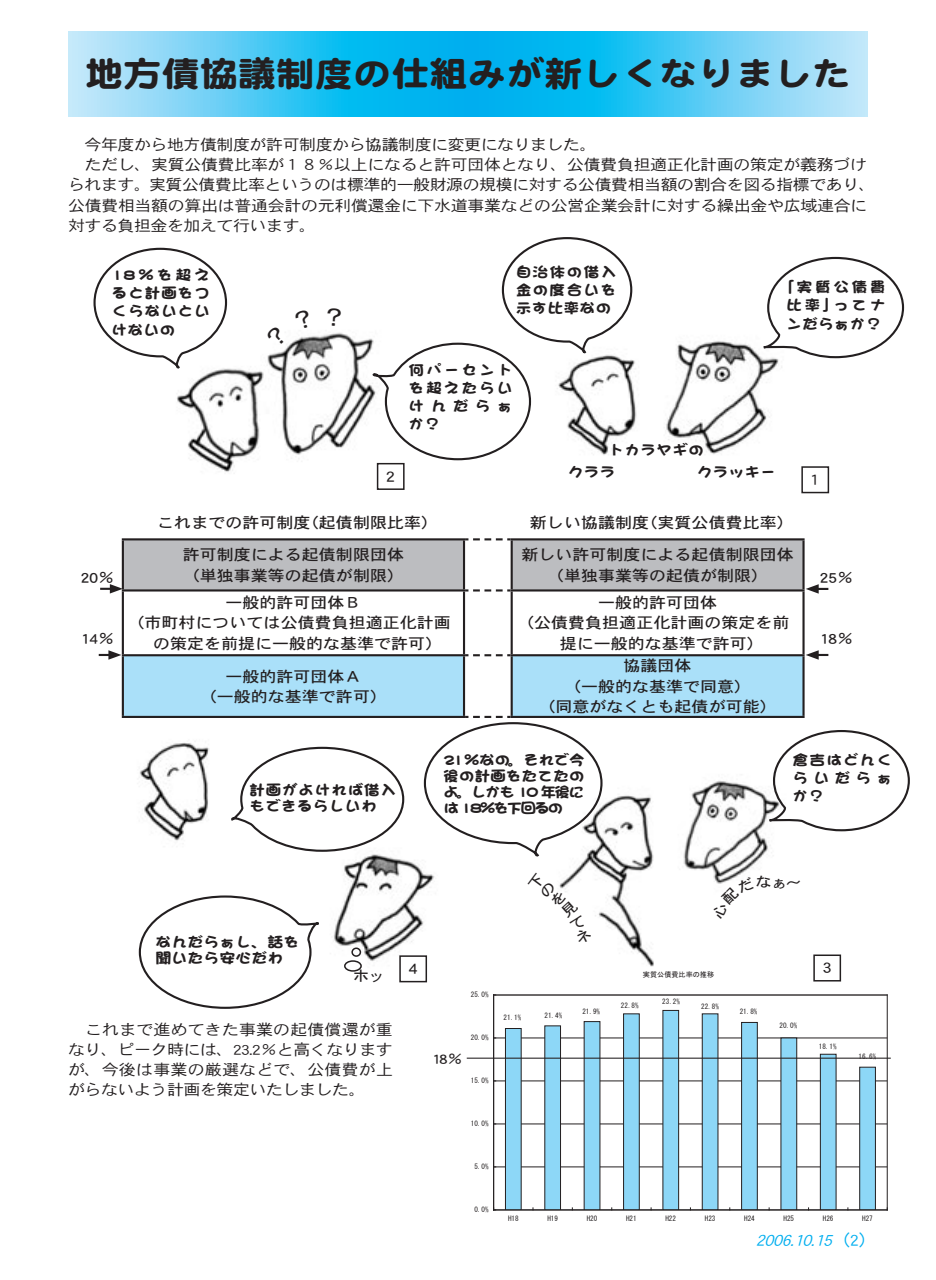
<style>
.page{position:relative;width:936px;height:1280px;background:#fff}
.page>*{position:absolute;margin:0;border:0;box-sizing:border-box;transform-origin:0 0}
.t1{font:34.5px "DF Maru Gothic Std W9";color:#231f20;scale:1.11 1}
.t2{font:italic 16.95px "DFHS Gothic Std W3";color:#00aeef}
.t3{font:16.95px "DFHS Gothic Std W3";color:#00aeef}
.t4{font:15.3px/20.2px "DFHS Gothic Std W3";letter-spacing:-.03em;color:#231f20;scale:1.11 1}
.t5{font:15.3px/20.2px "DFHS Gothic Std W5";color:#231f20;text-align:center;scale:1.11 1}
.t6{font:14.4px/18px "DF Brush RD Std W12";letter-spacing:.005em;color:#231f20;text-align:justify;scale:1.11 1}
.t7{font:14.4px/15.9px "DF Brush RD Std W12";letter-spacing:.03em;color:#231f20;scale:1.11 1}
.t8{font:14.4px/18px "DF Brush RD Std W12";letter-spacing:.15em;color:#231f20;text-align:right;scale:1.11 1}
.t9{font:14.4px "DFHS Gothic Std W5";color:#231f20;scale:1.11 1}
.t10{font:14.4px "DF Brush RD Std W12";letter-spacing:-.015em;color:#231f20;scale:1.11 1}
.t11{font:7.05px "MS Gothic";color:#231f20}
</style>
<div class="page">
<svg style="left:493px;top:994px;width:394px;height:217px"></svg>
<svg style="left:68px;top:32px;width:799px;height:84px;background:#4ac8f4"></svg>
<hr style="left:122px;top:591px;width:2px;height:63px;background:#231f20">
<hr style="left:463px;top:591px;width:2px;height:63px;background:#231f20">
<hr style="left:510px;top:591px;width:2px;height:63px;background:#231f20">
<hr style="left:802px;top:591px;width:2px;height:63px;background:#231f20">
<svg style="left:100px;top:538px;width:728px;height:56px;background:#bababc"></svg>
<img style="left:633px;top:341px;width:149px;height:113px">
<img style="left:177px;top:332px;width:227px;height:144px">
<svg style="left:757px;top:256px;width:148px;height:103px"></svg>
<svg style="left:371px;top:237px;width:262px;height:224px"></svg>
<svg style="left:93px;top:247px;width:135px;height:121px"></svg>
<div style="left:801px;top:466px;width:28px;height:27px;border:2px solid #231f20"></div>
<div style="left:377px;top:463px;width:27px;height:27px;border:2px solid #231f20"></div>
<img style="left:536px;top:856px;width:226px;height:111px">
<img style="left:333px;top:856px;width:102px;height:127px">
<svg style="left:138px;top:895px;width:181px;height:114px"></svg>
<div style="left:351px;top:947px;width:10px;height:10px;border:2px solid #231f20;border-radius:50%"></div>
<div style="left:344px;top:960px;width:18px;height:12px;border:2px solid #231f20;border-radius:50%"></div>
<div style="left:813px;top:954px;width:28px;height:27px;border:2px solid #231f20"></div>
<div style="left:399px;top:955px;width:28px;height:27px;border:2px solid #231f20"></div>
<hr style="left:466px;top:1058px;width:424px;height:1px;background:#231f20">
<svg style="left:99px;top:650px;width:811px;height:206px"></svg>
<svg style="left:266px;top:332px;width:21px;height:15px"></svg>
<svg style="left:711px;top:875px;width:51px;height:44px"></svg>
<svg style="left:536px;top:872px;width:56px;height:72px"></svg>
<h1 class="t1" style="left:85px;top:55px;width:691px">地方債協議制度の仕組みが新しくなりました</h1>
<p class="t4" style="left:68px;top:134px;width:729px">　今年度から地方債制度が許可制度から協議制度に変更になりました。<br>　ただし、実質公債費比率が１８％以上になると許可団体となり、公債費負担適正化計画の策定が義務づけられます。実質公債費比率というのは標準的一般財源の規模に対する公債費相当額の割合を図る指標であり、公債費相当額の算出は普通会計の元利償還金に下水道事業などの公営企業会計に対する繰出金や広域連合に対する負担金を加えて行います。</p>
<p class="t6" style="left:111px;top:266px;width:90px">18％を超えると計画をつくらないといけないの</p>
<p class="t9" style="left:382px;top:469px;width:16px">２</p>
<p class="t6" style="left:515px;top:262px;width:92px">自治体の借入金の度合いを示す比率なの</p>
<p class="t6" style="left:408px;top:360px;width:95px">何パーセントを超えたらいけんだらぁか?</p>
<p class="t6" style="left:696px;top:438px;width:73px;line-height:22.8px;text-indent:-88px">トカラヤギの<br>クラッキー</p>
<p class="t6" style="left:567px;top:463px;width:45px">クララ</p>
<p class="t8" style="left:778px;top:278px;width:98px">「実質公債費ってナ</p>
<p class="t6" style="left:786px;top:296px;width:88px">比率」<br>ンだらぁか?</p>
<p class="t9" style="left:807px;top:472px;width:16px">１</p>
<p class="t5" style="left:81px;top:567px;width:32px">20％</p>
<p class="t5" style="left:81px;top:628px;width:32px">14％</p>
<p class="t5" style="left:157px;top:512px;width:139px">これまでの許可制度</p>
<p class="t5" style="left:302px;top:512px;width:124px">（起債制限比率）</p>
<p class="t5" style="left:530px;top:512px;width:109px">新しい協議制度</p>
<p class="t5" style="left:640px;top:512px;width:139px">（実質公債費比率(</p>
<p class="t5" style="left:183px;top:544px;width:201px;text-align:left">許可制度による起債制限団体（単独事業等の起債が制限(</p>
<p class="t5" style="left:521px;top:544px;width:247px">新しい許可制度による起債制限団体（単独事業等の起債が制限(</p>
<p class="t5" style="left:225px;top:592px;width:124px">一般的許可団体Ｂ</p>
<p class="t5" style="left:127px;top:612px;width:293px">（市町村については公債費負担適正化計画</p>
<p class="t5" style="left:153px;top:633px;width:262px">の策定を前提に一般的な基準で許可(</p>
<p class="t5" style="left:598px;top:592px;width:109px">一般的許可団体</p>
<p class="t5" style="left:517px;top:612px;width:247px">（公債費負担適正化計画の策定を前</p>
<p class="t5" style="left:559px;top:633px;width:185px">提に一般的な基準で許可(</p>
<p class="t5" style="left:200px;top:666px;width:170px">一般的許可団体Ａ<br>（一般的な基準で許可(</p>
<p class="t5" style="left:538px;top:655px;width:216px">協議団体<br>（一般的な基準で同意(<br>（同意がなくとも起債が可能(</p>
<p class="t5" style="left:819px;top:567px;width:32px">25％</p>
<p class="t5" style="left:819px;top:628px;width:32px">18％</p>
<p class="t7" style="left:249px;top:781px;width:134px">計画がよければ借入もできるらしいわ</p>
<p class="t6" style="left:508px;top:751px;width:71px">。それで今</p>
<p class="t6" style="left:443px;top:751px;width:62px">21％なの</p>
<p class="t10" style="left:443px;top:768px;width:129px">後の計画をたてたの</p>
<p class="t6" style="left:456px;top:783px;width:117px">。しかも 10 年後に</p>
<p class="t6" style="left:443px;top:783px;width:16px">よ</p>
<p class="t6" style="left:493px;top:799px;width:65px">を下回るの</p>
<p class="t6" style="left:443px;top:799px;width:49px">は 18％</p>
<p class="t6" style="left:792px;top:750px;width:91px">倉吉はどんくらいだらぁか?</p>
<p class="t6" style="left:156px;top:934px;width:131px;line-height:15.9px">なんだらぁし、話を聞いたら安心だわ</p>
<p class="t9" style="left:353px;top:968px;width:30px">ホッ</p>
<p class="t9" style="left:405px;top:961px;width:16px">４</p>
<p class="t11" style="left:643px;top:971px;width:73px">実質公債費比率の推移</p>
<p class="t9" style="left:819px;top:960px;width:16px">３</p>
<p class="t4" style="left:68px;top:1019px;width:294px;text-align:justify">　これまで進めてきた事業の起債償還が重なり、ピーク時には、23.2％と高くなりますが、今後は事業の厳選などで、公債費が上がらないよう計画を策定いたしました。</p>
<p class="t11" style="left:471px;top:991px;width:19px">25.0%</p>
<p class="t9" style="left:432px;top:1051px;width:29px">18％</p>
<p class="t11" style="left:471px;top:1034px;width:19px">20.0%</p>
<p class="t11" style="left:471px;top:1077px;width:19px">15.0%</p>
<p class="t11" style="left:471px;top:1120px;width:19px">10.0%</p>
<p class="t11" style="left:474px;top:1163px;width:16px">5.0%</p>
<p class="t11" style="left:474px;top:1206px;width:16px">0.0%</p>
<p class="t11" style="left:503px;top:1014px;width:19px">21.1%</p>
<p class="t11" style="left:508px;top:1215px;width:12px">H18</p>
<p class="t11" style="left:544px;top:1012px;width:19px">21.4%</p>
<p class="t11" style="left:582px;top:1008px;width:19px">21.9%</p>
<p class="t11" style="left:621px;top:1002px;width:19px">22.8%</p>
<p class="t11" style="left:547px;top:1215px;width:12px">H19</p>
<p class="t11" style="left:586px;top:1215px;width:12px">H20</p>
<p class="t11" style="left:626px;top:1215px;width:12px">H21</p>
<p class="t11" style="left:662px;top:998px;width:19px">23.2%</p>
<p class="t11" style="left:701px;top:1002px;width:19px">22.8%</p>
<p class="t11" style="left:739px;top:1008px;width:19px">21.8%</p>
<p class="t11" style="left:779px;top:1022px;width:19px">20.0%</p>
<p class="t11" style="left:818px;top:1043px;width:19px">18.1%</p>
<p class="t11" style="left:858px;top:1053px;width:19px">16.6%</p>
<p class="t11" style="left:665px;top:1215px;width:12px">H22</p>
<p class="t11" style="left:704px;top:1215px;width:12px">H23</p>
<p class="t11" style="left:744px;top:1215px;width:12px">H24</p>
<p class="t11" style="left:783px;top:1215px;width:12px">H25</p>
<p class="t11" style="left:822px;top:1215px;width:12px">H26</p>
<p class="t11" style="left:862px;top:1215px;width:12px">H27</p>
<p class="t2" style="left:755px;top:1230px;width:82px">2006.10.15</p>
<p class="t3" style="left:833px;top:1230px;width:44px">) (2</p>
</div>
